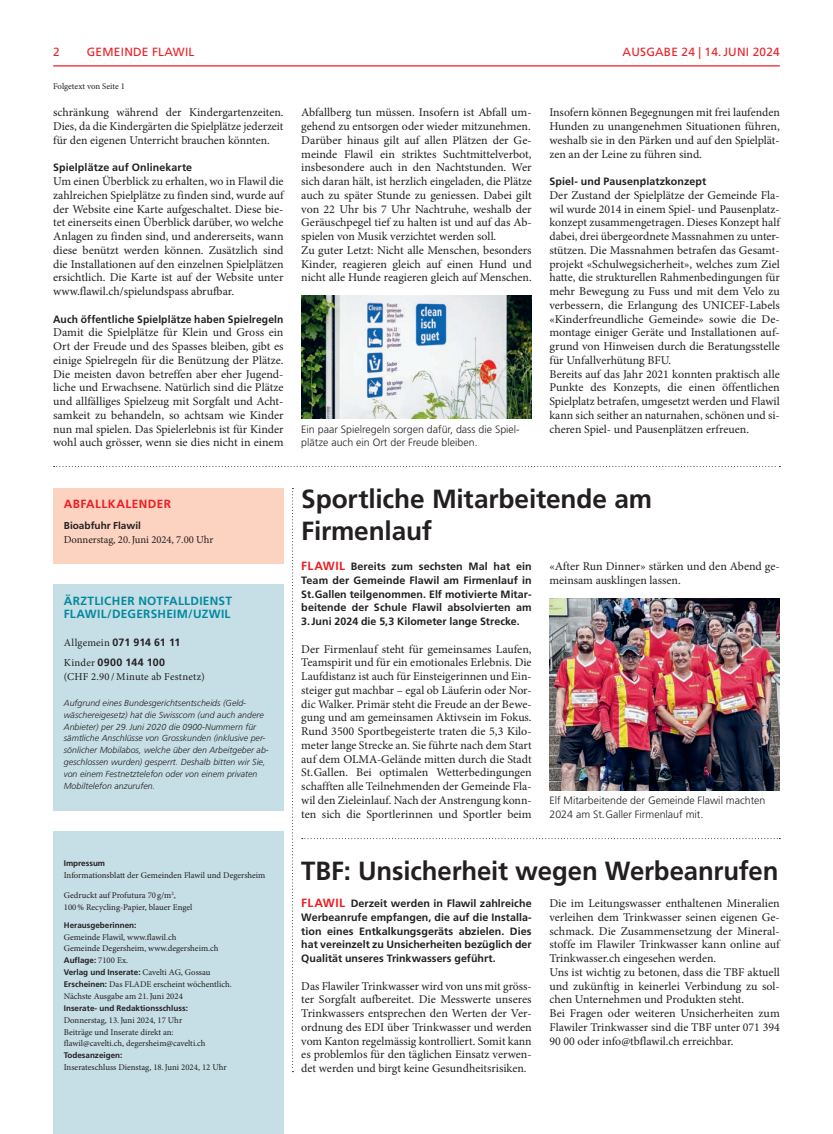
<style>
.page{position:relative;width:833px;height:1134px;background:#fff}
.page>*{position:absolute;margin:0;border:0;box-sizing:border-box;transform-origin:0 0}
.t1{font:700 26.25px/31.2px "Frutiger LT Std";letter-spacing:-.005em;color:#231f20}
.t2{font:11.88px/13.8px "Minion Pro";color:#231f20;text-align:justify}
.t3{font:700 11.88px/13.8px "Frutiger LT Std";letter-spacing:.025em;color:#0289a0}
.t4{font:11.88px "Frutiger LT Std";letter-spacing:.02em;color:#ee1d23}
.t5{font:700 11.88px "Frutiger LT Std";letter-spacing:.035em;color:#ee1d23}
.t6{font:700 10.62px/13.8px "Frutiger LT Std";letter-spacing:.005em;color:#231f20;text-align:justify}
.t7{font:300 10.62px/13.8px "Frutiger LT Std";color:#231f20}
.t8{font:10.62px "Minion Pro";color:#231f20}
.t9{font:10.62px "Minion Pro";letter-spacing:.025em;color:#231f20}
.t10{font:700 10px "Frutiger LT Std";color:#231f20}
.t11{font:8.75px/11.9px "Minion Pro";color:#231f20}
.t12{font:italic 300 8.75px/11.9px "Frutiger LT Std";letter-spacing:.005em;color:#231f20}
.t13{font:700 8.12px/11.9px "Frutiger LT Std";color:#231f20}
.s1{font-family:"Minion Pro";font-weight:400}
.s2{font-family:"Minion Pro";font-weight:400;font-size:8.75px}
.s3{font-family:"Frutiger LT Std";font-weight:700;font-size:8.12px}
.s4{font-size:11.88px;color:#ee1d23}
</style>
<div class="page">
<hr style="left:53px;top:65px;width:727px;height:1px;background:#ee1d23">
<svg style="left:302px;top:838px;width:478px;height:1px"></svg>
<svg style="left:292px;top:488px;width:1px;height:584px"></svg>
<svg style="left:54px;top:466px;width:726px;height:1px"></svg>
<div style="left:53px;top:831px;width:230px;height:303px;background:#c6dee6"></div>
<div style="left:53px;top:584px;width:230px;height:227px;background:#c6dee6"></div>
<div style="left:53px;top:488px;width:230px;height:75px;background:#fcd2c0"></div>
<img style="left:301px;top:295px;width:230px;height:124px">
<img style="left:549px;top:598px;width:231px;height:193px">
<p class="t4" style="left:53px;top:45px;width:8px">2</p>
<p class="t4" style="left:87px;top:45px;width:109px">GEMEINDE FLAWIL</p>
<p class="t4" style="left:622px;top:45px;width:18px">AUSGABE</p>
<p class="t4" style="left:681px;top:45px;width:55px">24 | 14.JUNI</p>
<p class="t4" style="left:752px;top:45px;width:29px">2024</p>
<p class="t11" style="left:53px;top:80px;width:73px">Folgetext von Seite 1</p>
<p class="t2" style="left:53px;top:106px;width:232px">schränkung während der Kindergartenzeiten.<br>Dies, da die Kindergärten die Spielplätze jederzeit für den eigenen Unterricht brauchen könnten.</p>
<p class="t6" style="left:53px;top:161px;width:140px">Spielplätze auf Onlinekarte</p>
<p class="t2" style="left:53px;top:175px;width:232px">Um einen Überblick zu erhalten, wo in Flawil die zahlreichen Spielplätze zu finden sind, wurde auf der Website eine Karte aufgeschaltet. Diese bie&shy;tet einerseits einen Überblick darüber, wo welche Anlagen zu finden sind, und andererseits, wann diese benützt werden können. Zusätzlich sind die Installationen auf den einzelnen Spielplätzen ersichtlich. Die Karte ist auf der Website unter www.flawil.ch/spielundspass abrufbar.</p>
<p class="t6" style="left:53px;top:312px;width:232px">Auch öffentliche Spielplätze haben Spielregeln</p>
<p class="t2" style="left:53px;top:326px;width:232px">Damit die Spielplätze für Klein und Gross ein Ort der Freude und des Spasses bleiben, gibt es einige Spielregeln für die Benützung der Plätze.<br>Die meisten davon betreffen aber eher Jugend&shy;liche und Erwachsene. Natürlich sind die Plätze und allfälliges Spielzeug mit Sorgfalt und Acht&shy;samkeit zu behandeln, so achtsam wie Kinder nun mal spielen. Das Spielerlebnis ist für Kinder wohl auch grösser, wenn sie dies nicht in einem</p>
<p class="t5" style="left:64px;top:497px;width:109px">ABFALLKALENDER</p>
<p class="t10" style="left:64px;top:520px;width:79px">Bioabfuhr Flawil</p>
<p class="t8" style="left:64px;top:532px;width:151px">Donnerstag, 20.Juni 2024, 7.00 Uhr</p>
<p class="t3" style="left:64px;top:594px;width:170px">ÄRZTLICHER NOTFALLDIENST<br>FLAWIL/DEGERSHEIM/UZWIL</p>
<p class="t6" style="left:64px;top:632px;width:118px;line-height:20.6px"><span class="s1">Allgemein</span> 071 914 61 11<br><span class="s1">Kinder</span> 0900 144 100</p>
<p class="t9" style="left:64px;top:670px;width:142px">(CHF 2.90 /Minute ab Festnetz)</p>
<p class="t12" style="left:64px;top:697px;width:206px">Aufgrund eines Bundesgerichtsentscheids (Geld&shy;wäschereigesetz) hat die Swisscom (und auch andere Anbieter) per 29.Juni 2020 die 0900-Nummern für sämtliche Anschlüsse von Grosskunden (inklusive per&shy;sönlicher Mobilabos, welche über den Arbeitgeber ab&shy;geschlossen wurden) gesperrt. Deshalb bitten wir Sie, von einem Festnetztelefon oder von einem privaten Mobiltelefon anzurufen.</p>
<p class="t13" style="left:64px;top:857px;width:43px">Impressum</p>
<p class="t11" style="left:64px;top:869px;width:203px">Informationsblatt der Gemeinden Flawil und Degersheim</p>
<p class="t11" style="left:64px;top:890px;width:130px">Gedruckt auf Profutura 70 g/m<sup>2</sup>,<br>100% Recycling-Papier, blauer Engel</p>
<p class="t13" style="left:64px;top:919px;width:74px">Herausgeberinnen:</p>
<p class="t11" style="left:64px;top:931px;width:156px">Gemeinde Flawil, www.flawil.ch<br>Gemeinde Degersheim, www.degersheim.ch</p>
<p class="t13" style="left:64px;top:954px;width:148px">Auflage: <span class="s2">7100 Ex.<br></span>Verlag und Inserate: <span class="s2">Cavelti AG, Gossau</span></p>
<p class="t11" style="left:64px;top:978px;width:170px"><span class="s3">Erscheinen:</span> Das FLADE erscheint wöchentlich.<br>Nächste Ausgabe am 21.Juni 2024</p>
<p class="t13" style="left:64px;top:1002px;width:126px">Inserate- und Redaktionsschluss:</p>
<p class="t11" style="left:64px;top:1014px;width:143px">Donnerstag, 13.Juni 2024, 17 Uhr<br>Beiträge und Inserate direkt an: flawil@cavelti.ch, degersheim@cavelti.ch</p>
<p class="t13" style="left:64px;top:1049px;width:60px">Todesanzeigen:</p>
<p class="t11" style="left:64px;top:1061px;width:164px">Inserateschluss Dienstag, 18.Juni 2024, 12 Uhr</p>
<p class="t2" style="left:301px;top:106px;width:232px;text-align:left">Abfallberg tun müssen. Insofern ist Abfall um&shy;gehend zu entsorgen oder wieder mitzunehmen.<br>Darüber hinaus gilt auf allen Plätzen der Ge&shy;meinde Flawil ein striktes Suchtmittelverbot, insbesondere auch in den Nachtstunden. Wer sich daran hält, ist herzlich eingeladen, die Plätze auch zu später Stunde zu geniessen. Dabei gilt von 22 Uhr bis 7 Uhr Nachtruhe, weshalb der Geräuschpegel tief zu halten ist und auf das Ab&shy;spielen von Musik verzichtet werden soll.<br>Zu guter Letzt: Nicht alle Menschen, besonders Kinder, reagieren gleich auf einen Hund und nicht alle Hunde reagieren gleich auf Menschen.</p>
<p class="t2" style="left:549px;top:106px;width:232px">Insofern können Begegnungen mit frei laufenden Hunden zu unangenehmen Situationen führen, weshalb sie in den Pärken und auf den Spielplät&shy;zen an der Leine zu führen sind.</p>
<p class="t6" style="left:549px;top:175px;width:158px">Spiel- und Pausenplatzkonzept</p>
<p class="t2" style="left:549px;top:188px;width:232px;text-align:left">Der Zustand der Spielplätze der Gemeinde Fla&shy;wil wurde 2014 in einem Spiel- und Pausenplatz&shy;konzept zusammengetragen. Dieses Konzept half dabei, drei übergeordnete Massnahmen zu unter&shy;stützen. Die Massnahmen betrafen das Gesamt&shy;projekt «Schulwegsicherheit», welches zum Ziel hatte, die strukturellen Rahmenbedingungen für mehr Bewegung zu Fuss und mit dem Velo zu verbessern, die Erlangung des UNICEF-Labels «Kinderfreundliche Gemeinde» sowie die De&shy;montage einiger Geräte und Installationen auf&shy;grund von Hinweisen durch die Beratungsstelle für Unfallverhütung BFU.<br>Bereits auf das Jahr 2021 konnten praktisch alle Punkte des Konzepts, die einen öffentlichen Spielplatz betrafen, umgesetzt werden und Flawil kann sich seither an naturnahen, schönen und si-</p>
<p class="t7" style="left:301px;top:422px;width:220px">Ein paar Spielregeln sorgen dafür, dass die Spiel-</p>
<p class="t2" style="left:549px;top:422px;width:201px">cheren Spiel- und Pausenplätzen erfreuen.</p>
<p class="t7" style="left:301px;top:436px;width:178px">plätze auch ein Ort der Freude bleiben.</p>
<h1 class="t1" style="left:301px;top:484px;width:352px">Sportliche Mitarbeitende am<br>Firmenlauf</h1>
<p class="t6" style="left:301px;top:560px;width:232px"><span class="s4">FLAWIL</span> Bereits zum sechsten Mal hat ein Team der Gemeinde Flawil am Firmenlauf in St.Gallen teilgenommen. Elf motivierte Mitar&shy;beitende der Schule Flawil absolvierten am 3.Juni 2024 die 5,3 Kilometer lange Strecke.</p>
<p class="t2" style="left:301px;top:642px;width:232px">Der Firmenlauf steht für gemeinsames Laufen, Teamspirit und für ein emotionales Erlebnis. Die Laufdistanz ist auch für Einsteigerinnen und Ein&shy;steiger gut machbar – egal ob Läuferin oder Nor&shy;dic Walker. Primär steht die Freude an der Bewe&shy;gung und am gemeinsamen Aktivsein im Fokus.<br>Rund 3500 Sportbegeisterte traten die 5,3 Kilo&shy;meter lange Strecke an. Sie führte nach dem Start auf dem OLMA-Gelände mitten durch die Stadt St.Gallen. Bei optimalen Wetterbedingungen schafften alle Teilnehmenden der Gemeinde Fla&shy;wil den Zieleinlauf. Nach der Anstrengung konn&shy;ten sich die Sportlerinnen und Sportler beim</p>
<p class="t2" style="left:549px;top:560px;width:232px">«After Run Dinner» stärken und den Abend ge&shy;meinsam ausklingen lassen.</p>
<p class="t7" style="left:549px;top:793px;width:218px">Elf Mitarbeitende der Gemeinde Flawil machten<br>2024 am St.Galler Firmenlauf mit.</p>
<h1 class="t1" style="left:301px;top:855px;width:478px">TBF: Unsicherheit wegen Werbeanrufen</h1>
<p class="t6" style="left:301px;top:896px;width:232px"><span class="s4">FLAWIL</span> Derzeit werden in Flawil zahlreiche Werbeanrufe empfangen, die auf die Installa&shy;tion eines Entkalkungsgeräts abzielen. Dies hat vereinzelt zu Unsicherheiten bezüglich der Qualität unseres Trinkwassers geführt.</p>
<p class="t2" style="left:301px;top:979px;width:232px">Das Flawiler Trinkwasser wird von uns mit gröss&shy;ter Sorgfalt aufbereitet. Die Messwerte unseres Trinkwassers entsprechen den Werten der Ver&shy;ordnung des EDI über Trinkwasser und werden vom Kanton regelmässig kontrolliert. Somit kann es problemlos für den täglichen Einsatz verwen&shy;det werden und birgt keine Gesundheitsrisiken.</p>
<p class="t2" style="left:549px;top:896px;width:232px;text-align:left">Die im Leitungswasser enthaltenen Mineralien verleihen dem Trinkwasser seinen eigenen Ge&shy;schmack. Die Zusammensetzung der Mineral&shy;stoffe im Flawiler Trinkwasser kann online auf Trinkwasser.ch eingesehen werden.<br>Uns ist wichtig zu betonen, dass die TBF aktuell und zukünftig in keinerlei Verbindung zu sol&shy;chen Unternehmen und Produkten steht.<br>Bei Fragen oder weiteren Unsicherheiten zum Flawiler Trinkwasser sind die TBF unter 071 394<br>90 00 oder info@tbflawil.ch erreichbar.</p>
</div>
